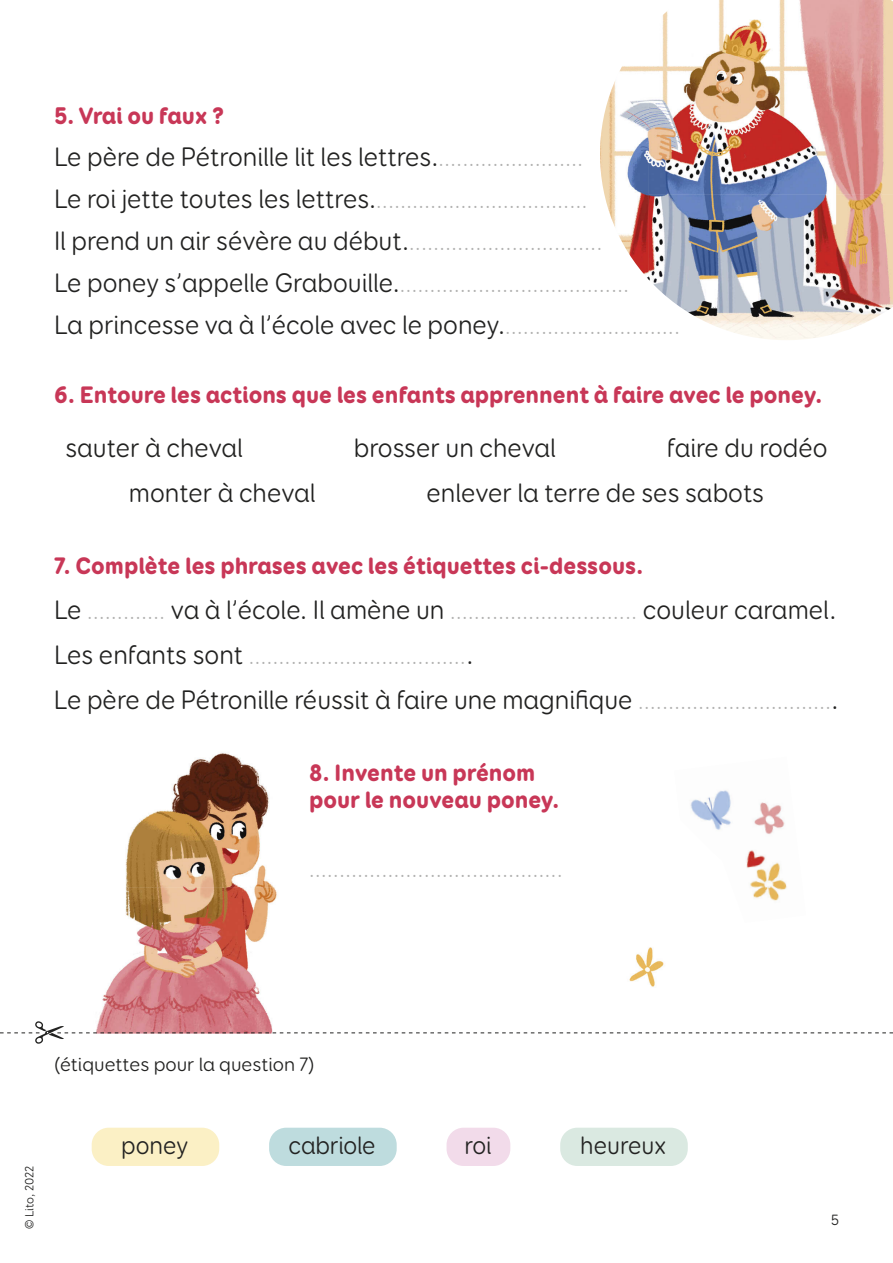
<style>
.page{position:relative;width:893px;height:1263px;background:#fff}
.page>*{position:absolute;margin:0;border:0;box-sizing:border-box;transform-origin:0 0}
.t1{font:27px "Booster Next FY";color:#222221;scale:.95 1}
.t2{font:25.5px "Booster Next FY";color:#222221;scale:.94 1}
.t3{font:900 24px/27px "Booster Next FY";color:#c83757;scale:.95 1}
.t4{font:21px/42px "Booster Next FY";color:#b1b1b0;scale:.95 1}
.t5{font:19.5px "Booster Next FY";color:#222221}
.t6{font:15px "Booster Next FY";color:#222221}
.t7{font:12px "Booster Next FY";color:#222221}
.s1{font-size:21px;color:#b1b1b0}
.s2{font-size:27px;color:#222221}
</style>
<div class="page">
<div style="left:92px;top:1128px;width:127px;height:38px;background:#fbf0c5;border-radius:17px"></div>
<div style="left:269px;top:1128px;width:128px;height:38px;background:#bedcde;border-radius:17px"></div>
<div style="left:447px;top:1128px;width:63px;height:38px;background:#f2dbea;border-radius:17px"></div>
<div style="left:560px;top:1128px;width:128px;height:38px;background:#dae9e1;border-radius:17px"></div>
<img style="left:690px;top:790px;width:97px;height:111px">
<img style="left:649px;top:0;width:244px;height:340px">
<img style="left:600px;top:66px;width:49px;height:214px">
<img style="left:125px;top:753px;width:149px;height:134px">
<img style="left:96px;top:887px;width:181px;height:145px">
<img style="left:629px;top:947px;width:35px;height:40px">
<svg style="left:0;top:1032px;width:893px;height:1px"></svg>
<img style="left:34px;top:1021px;width:30px;height:23px">
<p class="t3" style="left:54px;top:103px;width:181px">5. Vrai ou faux ?</p>
<p class="t1" style="left:54px;top:141px;width:558px">Le père de Pétronille lit les lettres.<span class="s1">........................</span></p>
<p class="t4" style="left:54px;top:180px;width:607px"><span class="s2">Le roi jette toutes les lettres.</span>...................................<br><span class="s2">Il prend un air sévère au début.</span>................................<br><span class="s2">Le poney s’appelle Grabouille.</span>......................................</p>
<p class="t1" style="left:54px;top:309px;width:660px">La princesse va à l’école avec le poney.<span class="s1">.............................</span></p>
<p class="t3" style="left:54px;top:382px;width:810px">6. Entoure les actions que les enfants apprennent à faire avec le poney.</p>
<p class="t1" style="left:65px;top:431px;width:189px">sauter à cheval</p>
<p class="t1" style="left:354px;top:431px;width:214px">brosser un cheval</p>
<p class="t1" style="left:667px;top:431px;width:171px">faire du rodéo</p>
<p class="t1" style="left:129px;top:476px;width:198px">monter à cheval</p>
<p class="t1" style="left:426px;top:476px;width:357px">enlever la terre de ses sabots</p>
<p class="t3" style="left:54px;top:552px;width:622px">7. Complète les phrases avec les étiquettes ci-dessous.</p>
<p class="t4" style="left:54px;top:589px;width:825px;line-height:45px"><span class="s2">Le</span> ............. <span class="s2">va à l’école. Il amène un</span> ............................... <span class="s2">couleur caramel.<br>Les enfants sont</span> ....................................<span class="s2">.</span></p>
<p class="t1" style="left:54px;top:683px;width:827px">Le père de Pétronille réussit à faire une magnifique <span class="s1">................................</span>.</p>
<p class="t3" style="left:309px;top:759px;width:265px">8. Invente un prénom pour le nouveau poney.</p>
<p class="t4" style="left:309px;top:849px;width:268px">..........................................</p>
<p class="t5" style="left:54px;top:1053px;width:262px">(étiquettes pour la question 7)</p>
<p class="t7" style="left:22px;top:1229px;width:65px;rotate:-90deg">© Lito, 2022</p>
<p class="t2" style="left:121px;top:1130px;width:73px">poney</p>
<p class="t2" style="left:289px;top:1130px;width:94px">cabriole</p>
<p class="t2" style="left:464px;top:1130px;width:30px">roi</p>
<p class="t2" style="left:580px;top:1130px;width:93px">heureux</p>
<p class="t6" style="left:831px;top:1211px;width:10px">5</p>
</div>
